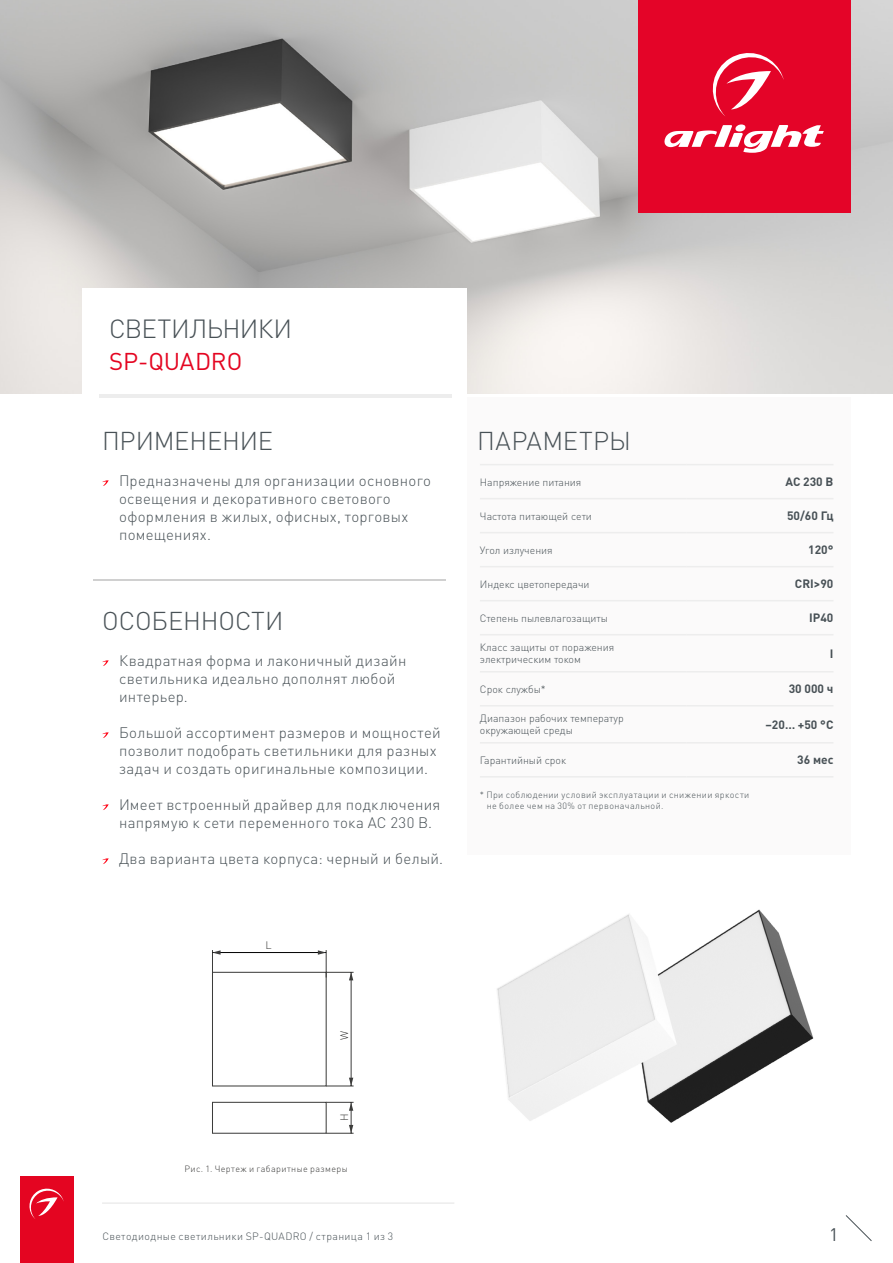
<style>
.page{position:relative;width:893px;height:1263px;background:#fff}
.page>*{position:absolute;margin:0;border:0;box-sizing:border-box;transform-origin:0 0}
.t1{font:300 25.95px "DIN Pro";letter-spacing:-.025em;color:#485156}
.t2{font:300 25.5px "DIN Pro";letter-spacing:-.005em;color:#485156}
.t3{font:300 25.5px "DIN Pro";letter-spacing:.015em;color:#485156}
.t4{font:24px "DIN Pro";letter-spacing:-.005em;color:#e40521}
.t5{font:18px "DIN Pro";color:#485156}
.t6{font:300 15px/18px "DIN Pro";letter-spacing:.02em;color:#485156}
.t7{font:700 12px "DIN Pro";color:#485156}
.t8{font:300 10.8px "DIN Pro";color:#3c3c3b}
.t9{font:300 10.5px/12px "DIN Pro";color:#485156}
.t10{font:300 10.5px "DIN Pro";letter-spacing:.035em;color:#485156}
.t11{font:300 9px/10.5px "DIN Pro";letter-spacing:.04em;color:#485156}
.t12{font:300 9px "DIN Pro";letter-spacing:.04em;color:#3c3c3b}
</style>
<div class="page">
<svg style="left:845px;top:1215px;width:27px;height:26px"></svg>
<img style="left:0;top:0;width:892px;height:394px">
<div style="left:467px;top:397px;width:383px;height:458px;background:#fbfafa"></div>
<hr style="left:480px;top:464px;width:206px;height:1px;background:#ededed">
<hr style="left:686px;top:464px;width:147px;height:1px;background:#ededed">
<hr style="left:480px;top:498px;width:206px;height:1px;background:#ededed">
<hr style="left:686px;top:498px;width:147px;height:1px;background:#ededed">
<hr style="left:480px;top:532px;width:206px;height:1px;background:#ededed">
<hr style="left:686px;top:532px;width:147px;height:1px;background:#ededed">
<hr style="left:480px;top:566px;width:206px;height:1px;background:#ededed">
<hr style="left:686px;top:566px;width:147px;height:1px;background:#ededed">
<hr style="left:480px;top:600px;width:206px;height:1px;background:#ededed">
<hr style="left:686px;top:600px;width:147px;height:1px;background:#ededed">
<hr style="left:480px;top:742px;width:206px;height:1px;background:#ededed">
<hr style="left:686px;top:742px;width:147px;height:1px;background:#ededed">
<hr style="left:480px;top:776px;width:206px;height:1px;background:#ededed">
<hr style="left:686px;top:776px;width:147px;height:1px;background:#ededed">
<hr style="left:480px;top:634px;width:206px;height:1px;background:#ededed">
<hr style="left:686px;top:634px;width:147px;height:1px;background:#ededed">
<hr style="left:480px;top:671px;width:206px;height:1px;background:#ededed">
<hr style="left:686px;top:671px;width:147px;height:1px;background:#ededed">
<hr style="left:480px;top:705px;width:206px;height:1px;background:#ededed">
<hr style="left:686px;top:705px;width:147px;height:1px;background:#ededed">
<div style="left:82px;top:288px;width:384px;height:117px;background:#fff"></div>
<svg style="left:102px;top:480px;width:7px;height:6px"></svg>
<svg style="left:102px;top:660px;width:7px;height:6px"></svg>
<svg style="left:102px;top:732px;width:7px;height:6px"></svg>
<svg style="left:102px;top:804px;width:7px;height:6px"></svg>
<svg style="left:102px;top:858px;width:7px;height:6px"></svg>
<hr style="left:99px;top:394px;width:352px;height:3px;background:#ededed">
<hr style="left:94px;top:580px;width:352px;height:1px;background:#d0d0d0">
<hr style="left:102px;top:1203px;width:352px;height:1px;background:#e3e3e3">
<svg style="left:212px;top:950px;width:142px;height:184px"></svg>
<img style="left:497px;top:909px;width:317px;height:214px">
<div style="left:638px;top:0;width:212px;height:213px;background:#e40428"></div>
<svg style="left:664px;top:124px;width:160px;height:29px"></svg>
<svg style="left:712px;top:53px;width:72px;height:63px"></svg>
<div style="left:20px;top:1177px;width:53px;height:86px;background:#e40521"></div>
<svg style="left:29px;top:1188px;width:35px;height:31px"></svg>
<h1 class="t1" style="left:109px;top:311px;width:185px">СВЕТИЛЬНИКИ</h1>
<h3 class="t4" style="left:109px;top:345px;width:135px">SP-QUADRO</h3>
<h2 class="t2" style="left:102px;top:423px;width:172px">ПРИМЕНЕНИЕ</h2>
<p class="t6" style="left:119px;top:471px;width:314px">Предназначены для организации основного освещения и декоративного светового оформления в жилых, офисных, торговых помещениях.</p>
<h2 class="t2" style="left:102px;top:603px;width:183px">ОСОБЕННОСТИ</h2>
<p class="t6" style="left:119px;top:651px;width:289px">Квадратная форма и лаконичный дизайн светильника идеально дополнят любой интерьер.</p>
<p class="t6" style="left:119px;top:723px;width:323px">Большой ассортимент размеров и мощностей позволит подобрать светильники для разных задач и создать оригинальные композиции.</p>
<p class="t6" style="left:119px;top:795px;width:323px">Имеет встроенный драйвер для подключения напрямую к сети переменного тока AC 230 В.</p>
<p class="t6" style="left:119px;top:849px;width:325px">Два варианта цвета корпуса: черный и белый.</p>
<p class="t8" style="left:266px;top:937px;width:8px">L</p>
<p class="t8" style="left:337px;top:1040px;width:11px;rotate:-90deg">W</p>
<p class="t8" style="left:337px;top:1121px;width:9px;rotate:-90deg">H</p>
<p class="t12" style="left:185px;top:1162px;width:165px">Рис. 1. Чертеж и габаритные размеры</p>
<h2 class="t3" style="left:477px;top:423px;width:155px">ПАРАМЕТРЫ</h2>
<p class="t9" style="left:480px;top:475px;width:103px">Напряжение питания</p>
<p class="t7" style="left:785px;top:473px;width:49px">AC 230 В</p>
<p class="t9" style="left:480px;top:509px;width:114px">Частота питающей сети</p>
<p class="t7" style="left:787px;top:507px;width:48px">50/60 Гц</p>
<p class="t9" style="left:480px;top:543px;width:74px">Угол излучения</p>
<p class="t7" style="left:808px;top:541px;width:27px">120°</p>
<p class="t9" style="left:480px;top:577px;width:111px">Индекс цветопередачи</p>
<p class="t7" style="left:795px;top:575px;width:40px">CRI&gt;90</p>
<p class="t9" style="left:480px;top:611px;width:130px">Степень пылевлагозащиты</p>
<p class="t7" style="left:809px;top:609px;width:26px">IP40</p>
<p class="t9" style="left:480px;top:641px;width:136px">Класс защиты от поражения электрическим током</p>
<p class="t7" style="left:830px;top:645px;width:5px">I</p>
<p class="t9" style="left:480px;top:682px;width:67px">Срок службы*</p>
<p class="t7" style="left:789px;top:680px;width:46px">30 000 ч</p>
<p class="t9" style="left:480px;top:712px;width:145px">Диапазон рабочих температур окружающей среды</p>
<p class="t7" style="left:765px;top:716px;width:69px">–20… +50 °С</p>
<p class="t9" style="left:480px;top:754px;width:88px">Гарантийный срок</p>
<p class="t7" style="left:797px;top:751px;width:38px">36 мес</p>
<p class="t11" style="left:487px;top:789px;width:264px;text-indent:-7px">* При соблюдении условий эксплуатации и снижении яркости не более чем на 30% от первоначальной.</p>
<p class="t10" style="left:102px;top:1229px;width:292px">Светодиодные светильники SP-QUADRO / страница 1 из 3</p>
<p class="t5" style="left:829px;top:1222px;width:11px">1</p>
</div>
